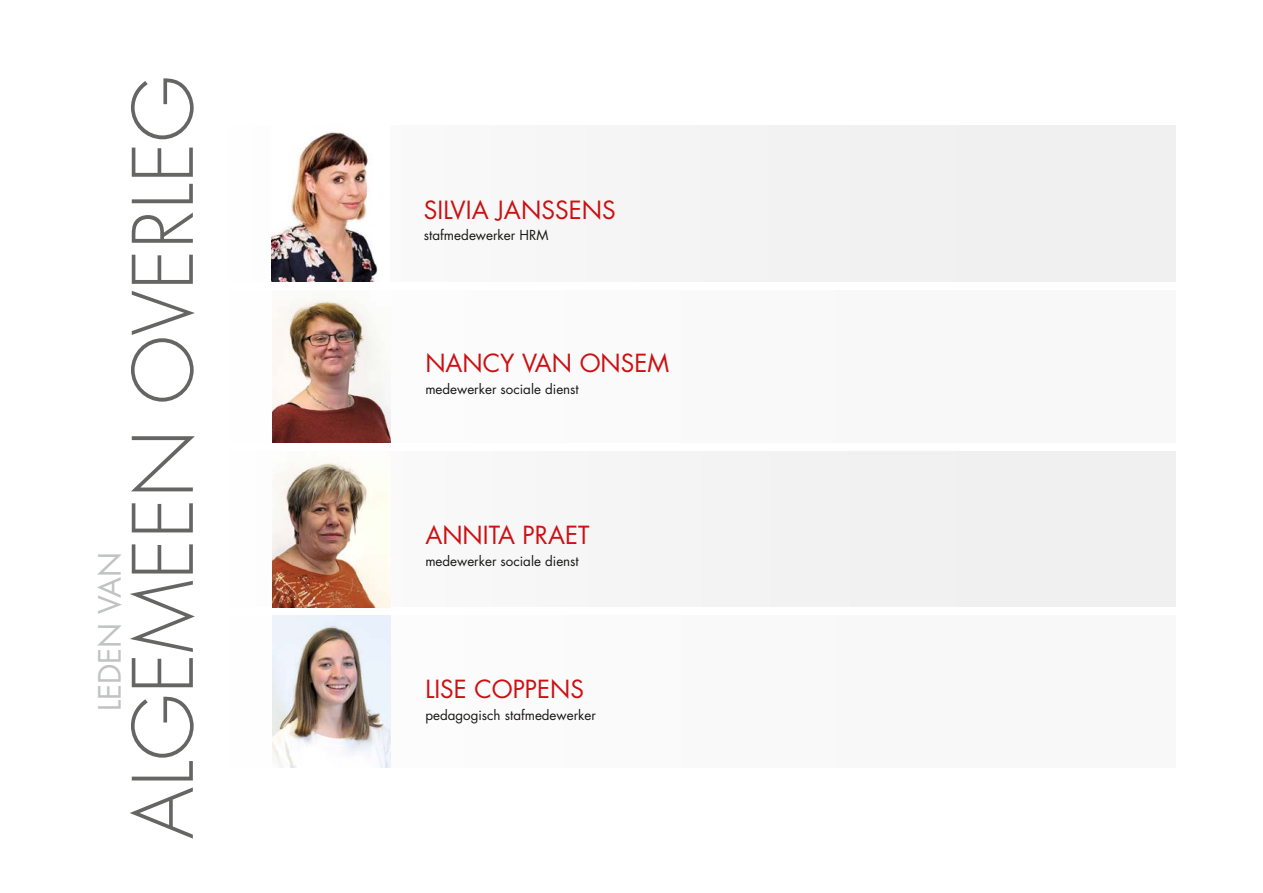
<style>
.page{position:relative;width:1263px;height:893px;background:#fff}
.page>*{position:absolute;margin:0;border:0;box-sizing:border-box;transform-origin:0 0}
.t1{font:300 81px "Futura Std";color:#656564}
.t2{font:30px "Futura Std";color:#c1c2c2}
.t3{font:24.45px "Futura Std";color:#cd1013}
.t4{font:24.3px "Futura Std";color:#cd1013}
.t5{font:13.5px "Futura Std";color:#181716}
.t6{font:13.35px "Futura Std";color:#181716}
</style>
<div class="page">
<div style="left:230px;top:451px;width:946px;height:156px;background:#f0f0f0"></div>
<img style="left:273px;top:451px;width:118px;height:156px">
<div style="left:230px;top:290px;width:946px;height:153px;background:#f8f8f8"></div>
<img style="left:273px;top:301px;width:118px;height:142px">
<div style="left:230px;top:616px;width:946px;height:152px;background:#f8f8f8"></div>
<img style="left:273px;top:616px;width:118px;height:152px">
<div style="left:228px;top:125px;width:948px;height:157px;background:#f0f0f0"></div>
<img style="left:271px;top:125px;width:118px;height:157px">
<h1 class="t1" style="left:114px;top:839px;width:765px;rotate:-90deg">ALGEMEEN OVERLEG</h1>
<h2 class="t2" style="left:91px;top:711px;width:161px;rotate:-90deg">LEDEN VAN</h2>
<h3 class="t3" style="left:424px;top:194px;width:193px">SILVIA JANSSENS</h3>
<p class="t5" style="left:424px;top:227px;width:126px">stafmedewerker HRM</p>
<h3 class="t4" style="left:425px;top:348px;width:245px">NANCY VAN ONSEM</h3>
<p class="t6" style="left:425px;top:381px;width:155px">medewerker sociale dienst</p>
<h3 class="t4" style="left:425px;top:520px;width:166px">ANNITA PRAET</h3>
<p class="t6" style="left:425px;top:552px;width:155px">medewerker sociale dienst</p>
<h3 class="t4" style="left:425px;top:674px;width:160px">LISE COPPENS</h3>
<p class="t6" style="left:425px;top:707px;width:172px">pedagogisch stafmedewerker</p>
</div>
